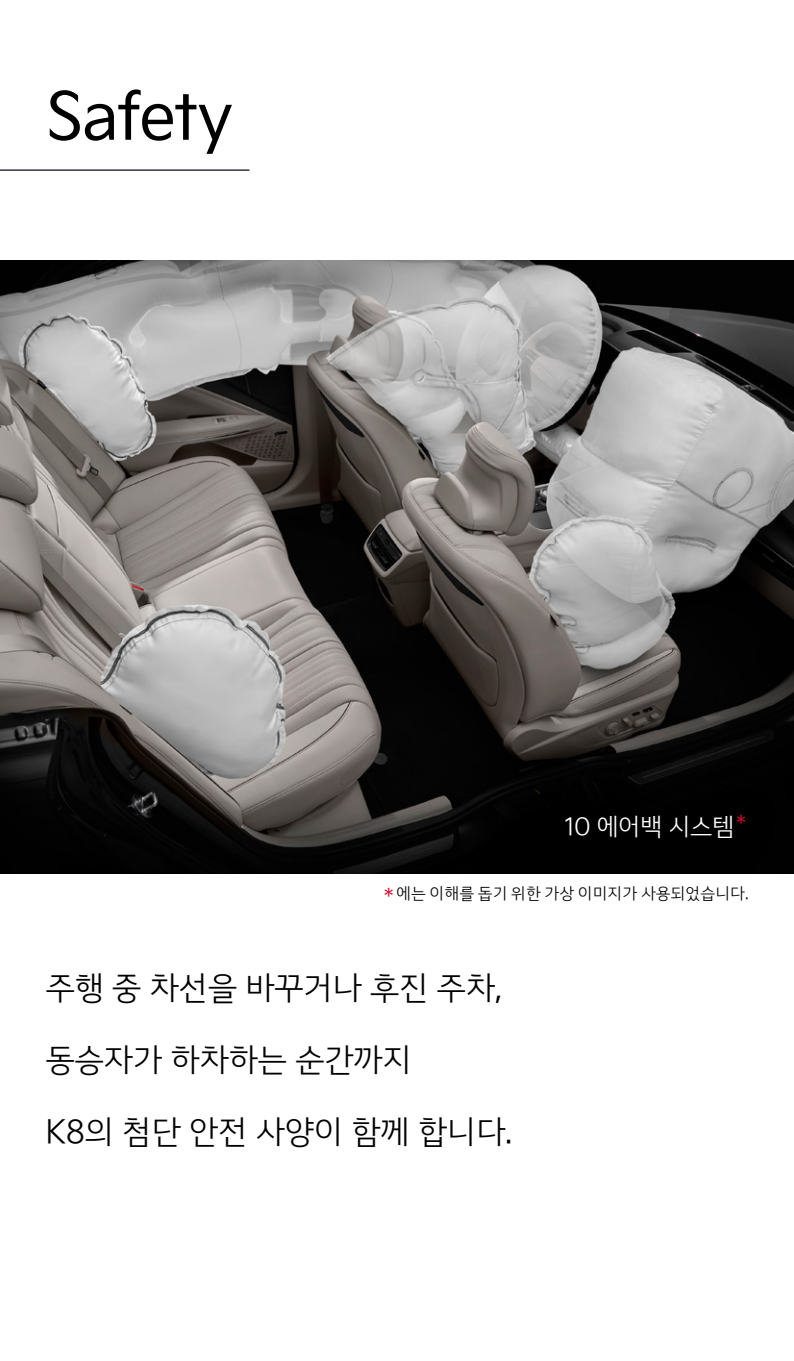
<style>
.page{position:relative;width:794px;height:1361px;background:#fff}
.page>*{position:absolute;margin:0;border:0;box-sizing:border-box;transform-origin:0 0}
.t1{font:64px "Kia Signature OTF Regular";letter-spacing:-.02em;color:#000}
.t2{font:32px "Kia Signature OTF Light";letter-spacing:-.02em;color:#000}
.t3{font:24px "Kia Signature OTF Light";letter-spacing:-.02em;color:#fff}
.t4{font:16px "Kia Signature OTF Light";color:#000}
.s1{font-family:"YDVYGO11";color:#d00f31}
</style>
<div class="page">
<img style="left:0;top:261px;width:794px;height:612px">
<hr style="left:0;top:169px;width:249px;height:2px;background:#00001c">
<h1 class="t1" style="left:45px;top:69px;width:189px">Safety</h1>
<p class="t3" style="left:564px;top:809px;width:186px">10 에어백 시스템<sup>✽</sup></p>
<p class="t4" style="left:381px;top:882px;width:369px"><span class="s1">✽</span>에는 이해를 돕기 위한 가상 이미지가 사용되었습니다.</p>
<p class="t2" style="left:45px;top:965px;width:458px">주행 중 차선을 바꾸거나 후진 주차,</p>
<p class="t2" style="left:45px;top:1037px;width:368px">동승자가 하차하는 순간까지</p>
<p class="t2" style="left:45px;top:1109px;width:468px">K8의 첨단 안전 사양이 함께 합니다.</p>
</div>
